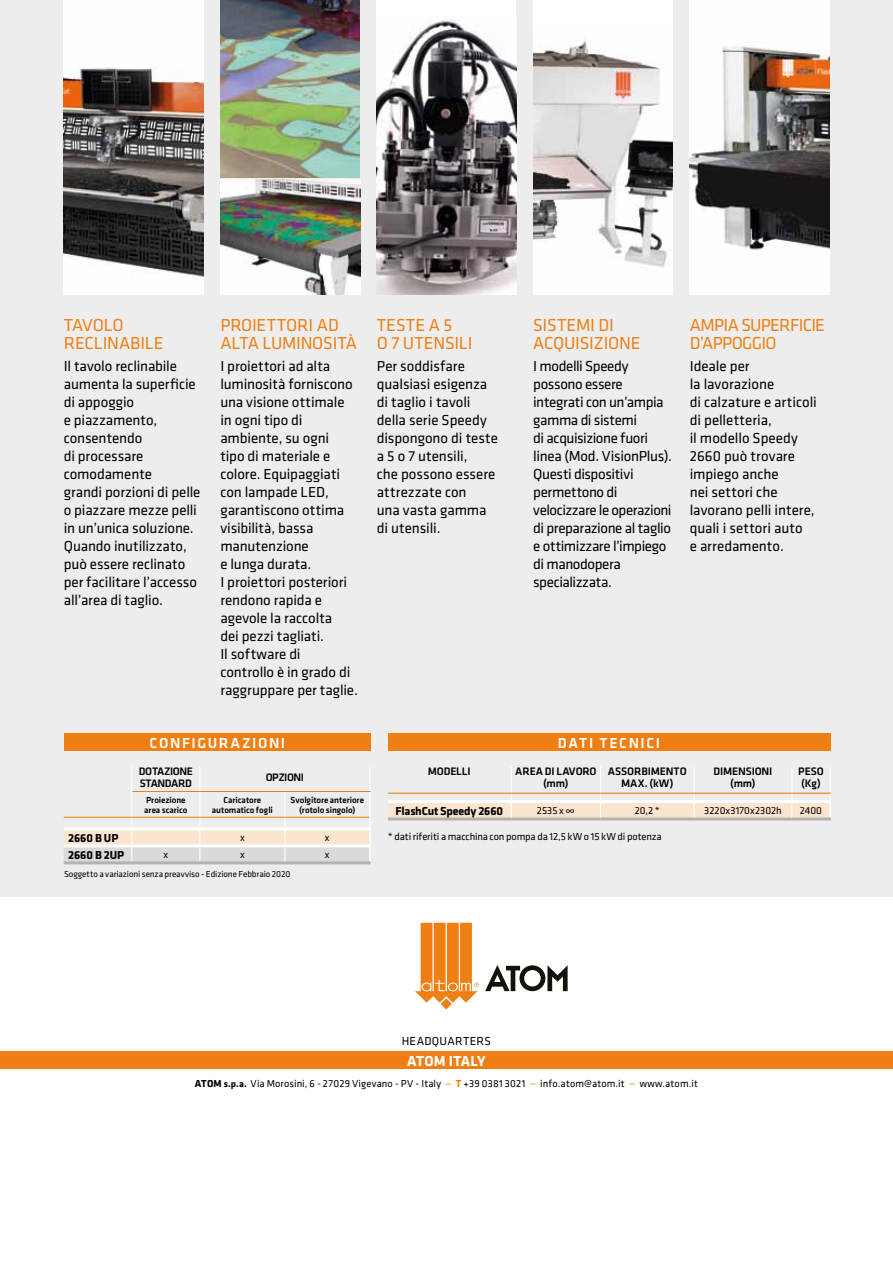
<style>
.page{position:relative;width:893px;height:1263px;background:#fff}
.page>*{position:absolute;margin:0;border:0;box-sizing:border-box;transform-origin:0 0}
.t1{font:18px/18px "Klavika";letter-spacing:-.015em;color:#f07f13}
.t2{font:18px/18px "Klavika";letter-spacing:-.045em;color:#f07f13}
.t3{font:15px/18px "Klavika";letter-spacing:-.01em;color:#000}
.t4{font:15px/18px "Klavika";letter-spacing:-.03em;color:#000}
.t5{font:500 15px "Klavika";letter-spacing:.105em;color:#fff}
.t6{font:700 15px "Klavika";letter-spacing:.005em;color:#fff}
.t7{font:700 12px "Klavika";letter-spacing:-.01em;color:#000}
.t8{font:12px "Klavika";letter-spacing:.03em;color:#000}
.t9{font:500 11.25px/12px "Klavika";letter-spacing:-.01em;color:#000;text-align:center}
.t10{font:500 11.25px/12px "Klavika";letter-spacing:-.04em;color:#000}
.t11{font:10.5px "Klavika";letter-spacing:.005em;color:#000}
.t12{font:500 9px/10.5px "Klavika";letter-spacing:-.01em;color:#000;text-align:center}
.t13{font:9px "Klavika";letter-spacing:-.01em;color:#000}
.s1{font-weight:700}
.s2{font-weight:700;font-size:9.75px}
.s3{color:#f07f13}
.s4{font-weight:700;color:#f07f13}
</style>
<div class="page">
<div style="left:0;top:0;width:893px;height:897px;background:#ededed"></div>
<div style="left:377px;top:0;width:139px;height:294px;background:#fff"></div>
<img style="left:377px;top:19px;width:139px;height:275px">
<img style="left:690px;top:0;width:139px;height:294px">
<img style="left:64px;top:0;width:139px;height:294px">
<img style="left:220px;top:0;width:140px;height:177px">
<img style="left:220px;top:180px;width:140px;height:114px">
<div style="left:533px;top:0;width:140px;height:294px;background:#fff"></div>
<img style="left:533px;top:41px;width:140px;height:227px">
<svg style="left:485px;top:965px;width:83px;height:26px"></svg>
<svg style="left:415px;top:923px;width:64px;height:86px"></svg>
<div style="left:0;top:1052px;width:893px;height:17px;background:#f07f13"></div>
<hr style="left:388px;top:817px;width:123px;height:3px;background:#b3b2b2">
<hr style="left:511px;top:817px;width:90px;height:3px;background:#b3b2b2">
<hr style="left:600px;top:817px;width:94px;height:3px;background:#b3b2b2">
<hr style="left:694px;top:817px;width:98px;height:3px;background:#b3b2b2">
<svg style="left:388px;top:767px;width:443px;height:52px"></svg>
<hr style="left:792px;top:817px;width:39px;height:3px;background:#b3b2b2">
<div style="left:388px;top:734px;width:442px;height:17px;background:#f07f13"></div>
<div style="left:64px;top:734px;width:307px;height:17px;background:#f07f13"></div>
<hr style="left:64px;top:861px;width:68px;height:3px;background:#b3b2b2">
<hr style="left:132px;top:861px;width:68px;height:3px;background:#b3b2b2">
<hr style="left:200px;top:861px;width:85px;height:3px;background:#b3b2b2">
<hr style="left:285px;top:861px;width:86px;height:3px;background:#b3b2b2">
<svg style="left:64px;top:767px;width:307px;height:96px"></svg>
<hr style="left:200px;top:791px;width:85px;height:1px;background:#f07f13">
<hr style="left:285px;top:791px;width:86px;height:1px;background:#f07f13">
<p class="t1" style="left:64px;top:316px;width:101px">tavolo reclinabi le</p>
<p class="t1" style="left:220px;top:316px;width:138px">Proi ettori ad alta lumi nosità</p>
<p class="t3" style="left:220px;top:357px;width:139px">I proiettori ad alta luminosità forniscono una visione ottimale in ogni tipo di ambiente, su ogni<br>tipo di materiale e colore. Equipaggiati con lampade LED, garantiscono ottima visibilità, bassa manutenzione<br>e lunga durata.<br>I proiettori posteriori rendono rapida e agevole la raccolta<br>dei pezzi tagliati.<br>Il software di controllo è in grado di raggruppare per taglie.</p>
<p class="t3" style="left:377px;top:357px;width:123px">Per soddisfare qualsiasi esigenza di taglio i tavoli della serie Speedy dispongono di teste a 5 o 7 utensili,<br>che possono essere attrezzate con<br>una vasta gamma di utensili.</p>
<p class="t4" style="left:533px;top:357px;width:140px">I modelli Speedy possono essere integrati con un’ampia gamma di sistemi<br>di acquisizione fuori linea (Mod. VisionPlus).<br>Questi dispositivi permettono di velocizzare le operazioni di preparazione al taglio e ottimizzare l’impiego di manodopera specializzata.</p>
<p class="t3" style="left:690px;top:357px;width:129px">Ideale per<br>la lavorazione<br>di calzature e articoli di pelletteria,<br>il modello Speedy<br>2660 può trovare impiego anche<br>nei settori che lavorano pelli intere, quali i settori auto<br>e arredamento.</p>
<p class="t1" style="left:377px;top:316px;width:94px">Teste a 5<br>o 7 utensili</p>
<p class="t1" style="left:533px;top:316px;width:36px">SISTEM</p>
<p class="t1" style="left:533px;top:316px;width:86px;text-align:right">I DI<br>ACQUISIZIONE</p>
<p class="t2" style="left:690px;top:316px;width:137px">ampia superficie d’appoggio</p>
<p class="t3" style="left:64px;top:357px;width:138px">Il tavolo reclinabile aumenta la superficie di appoggio<br>e piazzamento, consentendo<br>di processare comodamente<br>grandi porzioni di pelle o piazzare mezze pelli in un’unica soluzione.<br>Quando inutilizzato, può essere reclinato per facilitare l’accesso all’area di taglio.</p>
<p class="t5" style="left:150px;top:735px;width:137px">CONFIGURAZIONI</p>
<p class="t5" style="left:558px;top:735px;width:104px">DATI TECNICI</p>
<p class="t10" style="left:139px;top:766px;width:55px">DOTAZIONE<br>STANDARD</p>
<p class="t9" style="left:266px;top:772px;width:40px">OPZIONI</p>
<p class="t12" style="left:144px;top:794px;width:45px;text-align:left">PROIEZIONE<br>AREA SCARICO</p>
<p class="t12" style="left:212px;top:794px;width:63px">CARICATORE<br>AUTOMATICO FOGLI</p>
<p class="t12" style="left:291px;top:794px;width:75px">SVOLGITORE ANTERIORE (ROTOLO SINGOLO)</p>
<p class="t7" style="left:68px;top:831px;width:52px">2660 B UP</p>
<p class="t11" style="left:240px;top:832px;width:6px">x</p>
<p class="t11" style="left:325px;top:832px;width:6px">x</p>
<p class="t7" style="left:68px;top:848px;width:58px">2660 B 2UP</p>
<p class="t11" style="left:163px;top:849px;width:6px">x</p>
<p class="t11" style="left:240px;top:849px;width:6px">x</p>
<p class="t11" style="left:325px;top:849px;width:6px">x</p>
<p class="t13" style="left:64px;top:869px;width:228px">Soggetto a variazioni senza preavviso - Edizione Febbraio 2020</p>
<p class="t9" style="left:428px;top:766px;width:45px">MODELLI</p>
<p class="t9" style="left:515px;top:766px;width:83px">AREA DI LAVORO (MM)</p>
<p class="t9" style="left:608px;top:766px;width:80px">ASSORBIMENTO<br>MAX. (KW)</p>
<p class="t9" style="left:713px;top:766px;width:60px">DIMENSIONI (MM)</p>
<p class="t9" style="left:798px;top:766px;width:27px;text-align:left">PESO (KG)</p>
<p class="t7" style="left:396px;top:804px;width:109px">FlashCut Speedy 2660</p>
<p class="t11" style="left:537px;top:804px;width:39px">2535 x ∞</p>
<p class="t11" style="left:635px;top:804px;width:27px">20,2 *</p>
<p class="t11" style="left:704px;top:804px;width:79px">3220x3170x2302h</p>
<p class="t11" style="left:800px;top:804px;width:24px">2400</p>
<p class="t11" style="left:388px;top:830px;width:275px">* dati riferiti a macchina con pompa da 12,5 kW o 15 kW di potenza</p>
<p class="t8" style="left:402px;top:1034px;width:89px">Headquarters</p>
<p class="t6" style="left:407px;top:1053px;width:80px">ATOM ITALY</p>
<p class="t11" style="left:195px;top:1078px;width:505px"><span class="s1">ATOM</span> <span class="s2">s.p.a.</span> Via Morosini, 6 - 27029 Vigevano - PV - Italy <span class="s3">—</span> <span class="s4">T</span> +39 0381 3021 <span class="s3">—</span> info.atom@atom.it <span class="s3">—</span> www.atom.it</p>
</div>
